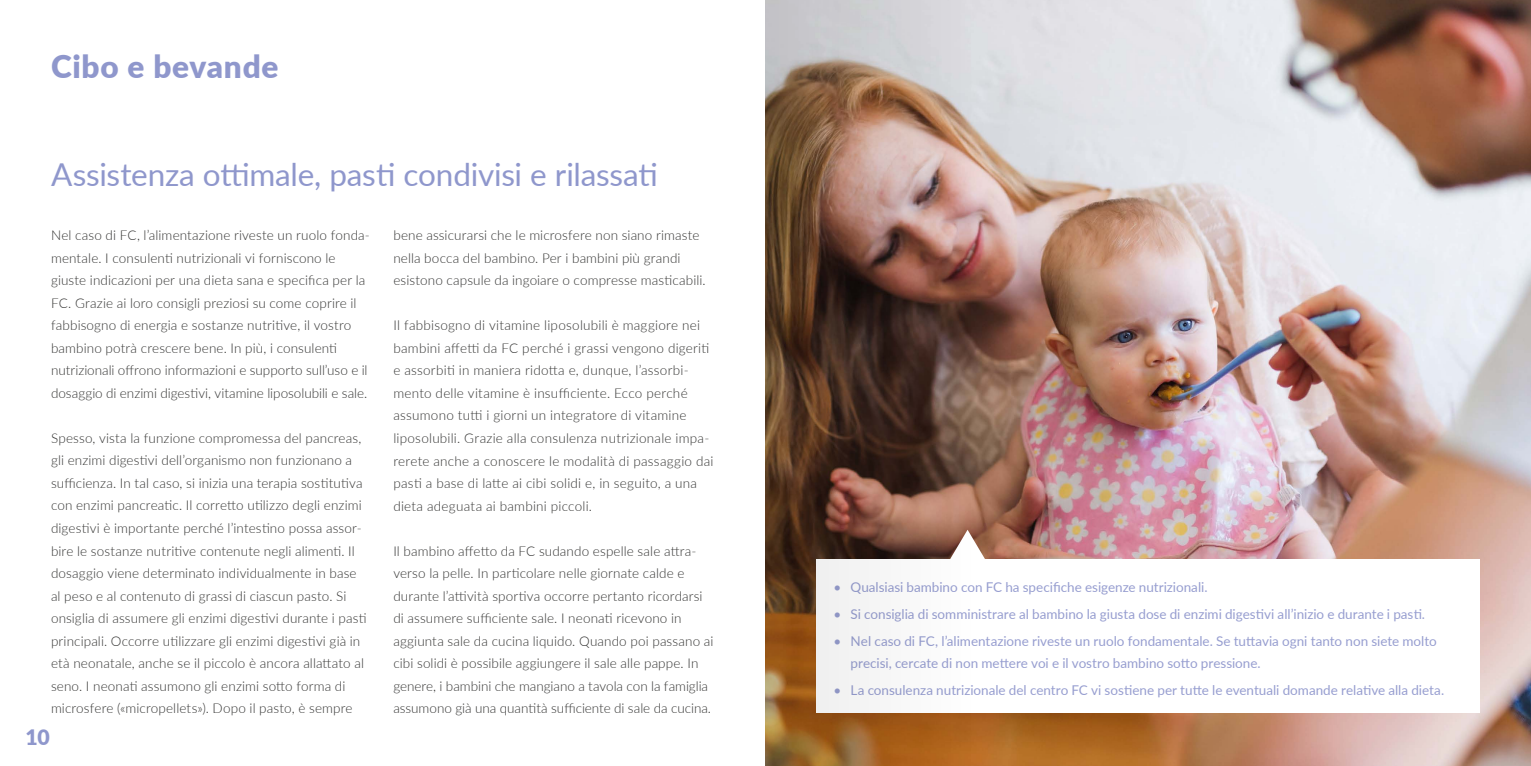
<style>
.page{position:relative;width:1531px;height:766px;background:#fff}
.page>*{position:absolute;margin:0;border:0;box-sizing:border-box;transform-origin:0 0}
.t1{font:31.5px "Lato";letter-spacing:-.01em;color:#8f97cc}
.t2{font:900 31.5px "Lato";letter-spacing:.025em;color:#8f97cc}
.t3{font:900 21.3px "Lato";color:#8f97cc}
.t4{font:300 13.5px/22.5px "Lato";letter-spacing:.01em;color:#333332}
.t5{font:13.5px/22.5px "Lato";color:#979ed0}
</style>
<div class="page">
<img style="left:1020px;top:0;width:511px;height:765px">
<div style="left:816px;top:559px;width:664px;height:153px;background:#fff"></div>
<img style="left:765px;top:0;width:255px;height:765px">
<h1 class="t2" style="left:51px;top:43px;width:229px">Cibo e bevande</h1>
<h1 class="t1" style="left:51px;top:152px;width:608px">Assistenza ottimale, pasti condivisi e rilassati</h1>
<p class="t4" style="left:51px;top:223px;width:320px">Nel caso di FC, l’alimentazione riveste un ruolo fonda&shy;mentale. I consulenti nutrizionali vi forniscono le giuste indicazioni per una dieta sana e specifica per la FC. Grazie ai loro consigli preziosi su come coprire il fabbisogno di energia e sostanze nutritive, il vostro bambino potrà crescere bene. In più, i consulenti nutrizionali offrono informazioni e supporto sull’uso e il dosaggio di enzimi digestivi, vitamine liposolubili e sale.</p>
<p class="t4" style="left:51px;top:426px;width:317px">Spesso, vista la funzione compromessa del pancreas, gli enzimi digestivi dell’organismo non funzionano a sufficienza. In tal caso, si inizia una terapia sostitutiva con enzimi pancreatic. Il corretto utilizzo degli enzimi digestivi è importante perché l’intestino possa assor&shy;bire le sostanze nutritive contenute negli alimenti. Il dosaggio viene determinato individualmente in base al peso e al contenuto di grassi di ciascun pasto. Si onsiglia di assumere gli enzimi digestivi durante i pasti principali. Occorre utilizzare gli enzimi digestivi già in età neonatale, anche se il piccolo è ancora allattato al seno. I neonati assumono gli enzimi sotto forma di microsfere («micropellets»). Dopo il pasto, è sempre</p>
<p class="t4" style="left:393px;top:224px;width:314px">bene assicurarsi che le microsfere non siano rimaste nella bocca del bambino. Per i bambini più grandi esistono capsule da ingoiare o compresse masticabili.</p>
<p class="t4" style="left:393px;top:314px;width:322px">Il fabbisogno di vitamine liposolubili è maggiore nei bambini affetti da FC perché i grassi vengono digeriti e assorbiti in maniera ridotta e, dunque, l’assorbi&shy;mento delle vitamine è insufficiente. Ecco perché assumono tutti i giorni un integratore di vitamine liposolubili. Grazie alla consulenza nutrizionale impa&shy;rerete anche a conoscere le modalità di passaggio dai pasti a base di latte ai cibi solidi e, in seguito, a una dieta adeguata ai bambini piccoli.</p>
<p class="t4" style="left:393px;top:539px;width:322px">Il bambino affetto da FC sudando espelle sale attra&shy;verso la pelle. In particolare nelle giornate calde e durante l’attività sportiva occorre pertanto ricordarsi di assumere sufficiente sale. I neonati ricevono in aggiunta sale da cucina liquido. Quando poi passano ai cibi solidi è possibile aggiungere il sale alle pappe. In genere, i bambini che mangiano a tavola con la famiglia assumono già una quantità sufficiente di sale da cucina.</p>
<h2 class="t3" style="left:26px;top:720px;width:26px">10</h2>
<p class="t5" style="left:833px;top:574px;width:375px">• Qualsiasi bambino con FC ha specifiche esigenze nutrizionali.</p>
<p class="t5" style="left:833px;top:601px;width:593px">• Si consiglia di somministrare al bambino la giusta dose di enzimi digestivi all’inizio e durante i pasti.</p>
<p class="t5" style="left:850px;top:628px;width:588px;text-indent:-17px">• Nel caso di FC, l’alimentazione riveste un ruolo fondamentale. Se tuttavia ogni tanto non siete molto precisi, cercate di non mettere voi e il vostro bambino sotto pressione.</p>
<p class="t5" style="left:833px;top:678px;width:612px">• La consulenza nutrizionale del centro FC vi sostiene per tutte le eventuali domande relative alla dieta.</p>
</div>
